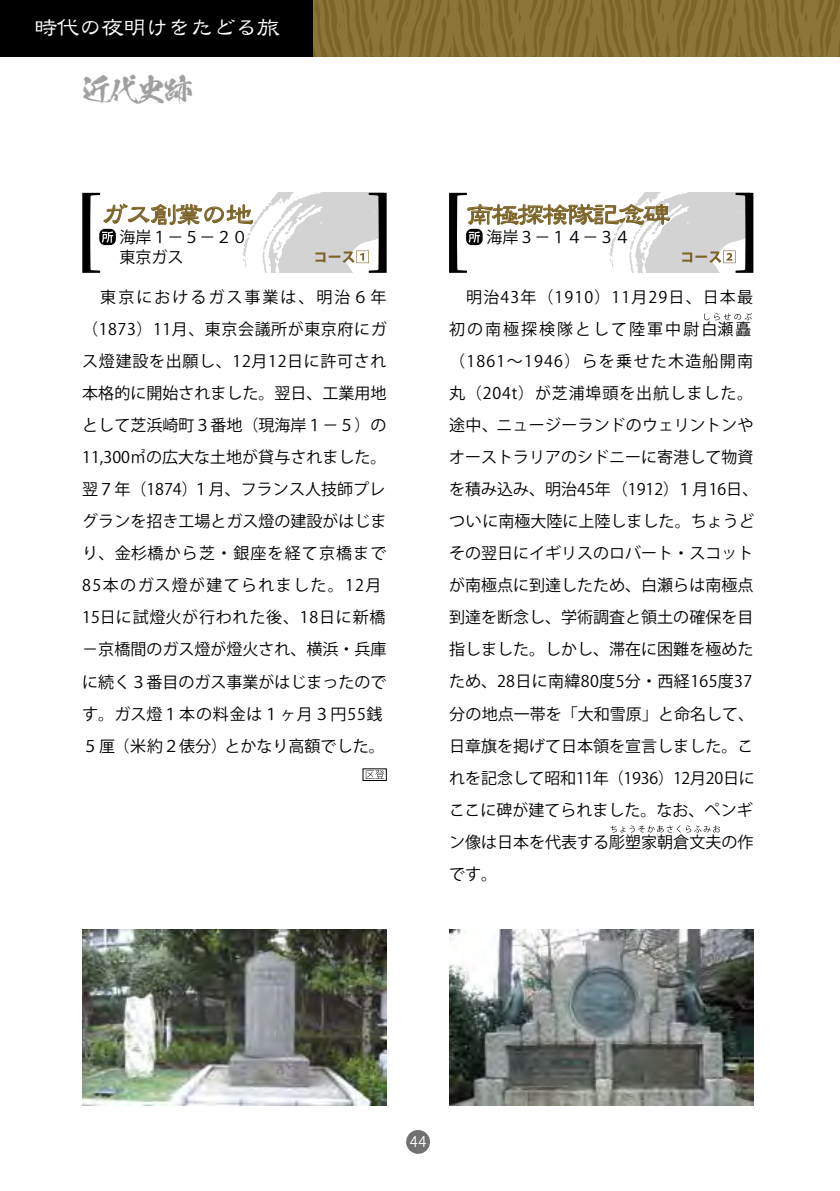
<style>
.page{position:relative;width:840px;height:1191px;background:#fff}
.page>*{position:absolute;margin:0;border:0;box-sizing:border-box;transform-origin:0 0}
.t1{font:30px "M Kso Touryu";color:#9fa0a0}
.t2{font:28px "DF Lei Sho SB MP RKSJ H";letter-spacing:-.1em;color:#7c6327}
.t3{font:24px "DF Lei Sho SB MP RKSJ H";letter-spacing:-.075em;color:#fff}
.t4{font:16px/32px "Koz Go Pro";color:#000}
.t5{font:14.4px "Hiragino UD Sans Std W3";color:#fff}
</style>
<div class="page">
<div style="left:406px;top:1130px;width:24px;height:23px;background:#727171;border-radius:50%"></div>
<svg style="left:365px;top:770px;width:19px;height:9px"></svg>
<div style="left:362px;top:768px;width:24px;height:13px;border:1px solid #000"></div>
<svg style="left:704px;top:313px;width:47px;height:7px"></svg>
<svg style="left:610px;top:825px;width:109px;height:7px"></svg>
<svg style="left:82px;top:193px;width:304px;height:80px"></svg>
<svg style="left:449px;top:193px;width:304px;height:80px"></svg>
<img style="left:82px;top:929px;width:304px;height:176px">
<img style="left:449px;top:929px;width:304px;height:176px">
<div style="left:0;top:0;width:312px;height:57px;background:#000"></div>
<svg style="left:312px;top:0;width:528px;height:57px;background:#866e33"></svg>
<h3 class="t3" style="left:34px;top:15px;width:248px">時代の夜明けをたどる旅</h3>
<h1 class="t1" style="left:82px;top:73px;width:112px">近代史跡</h1>
<h2 class="t2" style="left:99px;top:200px;width:155px">ガス創業の地</h2>
<p class="t4" style="left:119px;top:228px;width:129px;line-height:19.8px">海岸１－５－２０東京ガス</p>
<h2 class="t2" style="left:466px;top:200px;width:206px">南極探検隊記念碑</h2>
<p class="t4" style="left:486px;top:222px;width:145px">海岸３－１４－３４</p>
<p class="t4" style="left:82px;top:281px;width:306px">　東京におけるガス事業は、明治６年（1873）11月、東京会議所が東京府にガス燈建設を出願し、12月12日に許可され本格的に開始されました。翌日、工業用地として芝浜崎町３番地（現海岸１－５）の<br>11,300㎡の広大な土地が貸与されました。翌７年（1874）１月、フランス人技師プレグランを招き工場とガス燈の建設がはじまり、金杉橋から芝・銀座を経て京橋まで<br>85本のガス燈が建てられました。12月<br>15日に試燈火が行われた後、18日に新橋－京橋間のガス燈が燈火され、横浜・兵庫に続く３番目のガス事業がはじまったのです。ガス燈１本の料金は１ヶ月３円55銭<br>５厘（米約２俵分）とかなり高額でした。</p>
<p class="t4" style="left:449px;top:281px;width:310px">　明治43年（1910）11月29日、日本最初の南極探検隊として陸軍中尉白瀬矗（1861～1946）らを乗せた木造船開南丸（204t）が芝浦埠頭を出航しました。途中、ニュージーランドのウェリントンやオーストラリアのシドニーに寄港して物資を積み込み、明治45年（1912）１月16日、ついに南極大陸に上陸しました。ちょうどその翌日にイギリスのロバート・スコットが南極点に到達したため、白瀬らは南極点到達を断念し、学術調査と領土の確保を目指しました。しかし、滞在に困難を極めたため、28日に南緯80度5分・西経165度37分の地点一帯を「大和雪原」と命名して、日章旗を掲げて日本領を宣言しました。これを記念して昭和11年（1936）12月20日にここに碑が建てられました。なお、ペンギン像は日本を代表する彫塑家朝倉文夫の作です。</p>
<p class="t5" style="left:409px;top:1130px;width:19px">44</p>
</div>
